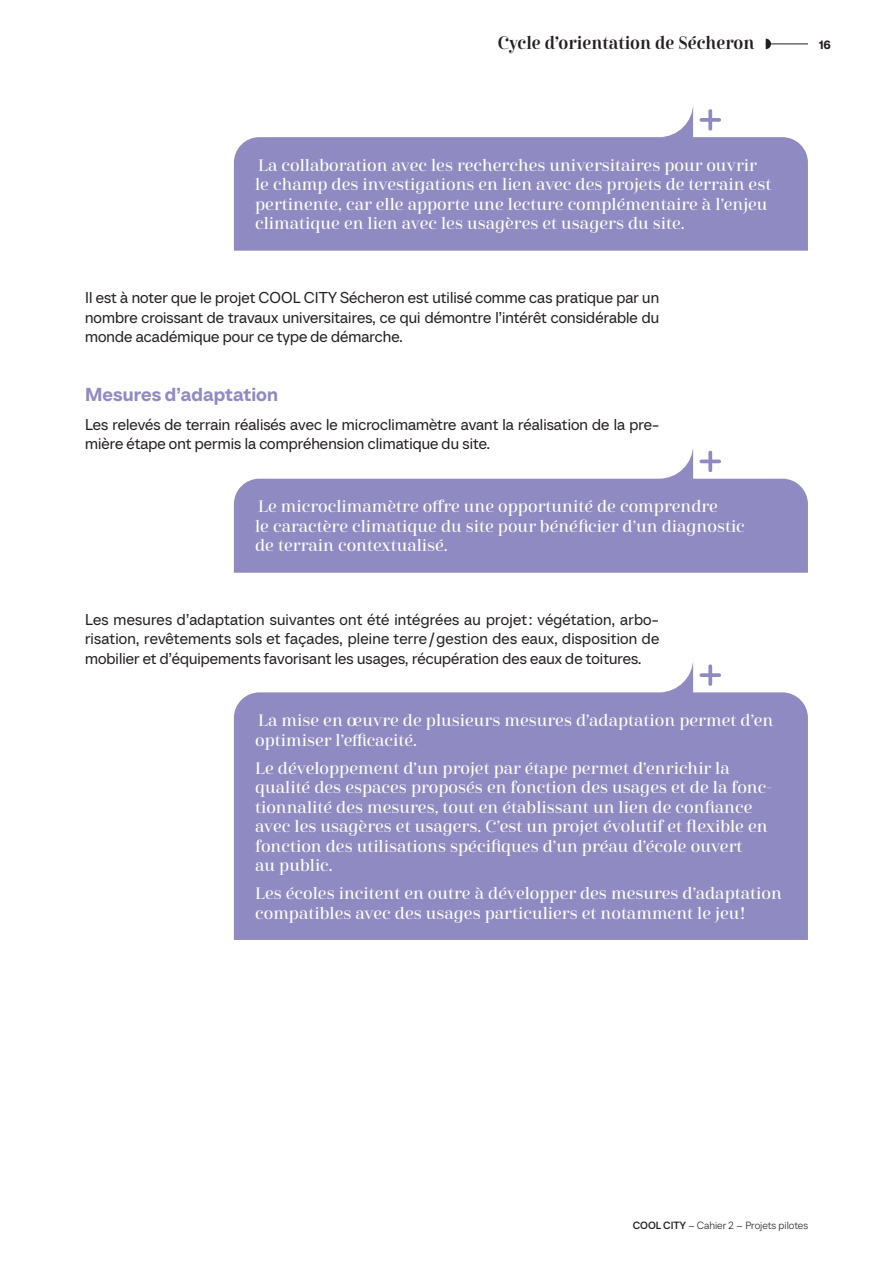
<style>
.page{position:relative;width:893px;height:1263px;background:#fff}
.page>*{position:absolute;margin:0;border:0;box-sizing:border-box;transform-origin:0 0}
.t1{font:18.75px "TT Neoris Dm Bd";letter-spacing:.005em;color:#908ac2}
.t2{font:18px "Cabrito Didone Con Dem";color:#231f20}
.t3{font:16.5px/19.5px "Cabrito Didone Nor Med";color:#fff}
.t4{font:15.75px/19.5px "TT Neoris";letter-spacing:.005em;color:#231f20;text-align:justify}
.t5{font:12px "TT Neoris Dm Bd";color:#231f20}
.t6{font:300 10.5px "TT Neoris";color:#231f20}
.s1{font-weight:500}
</style>
<div class="page">
<svg style="left:663px;top:107px;width:30px;height:30px"></svg>
<svg style="left:659px;top:449px;width:34px;height:30px"></svg>
<svg style="left:664px;top:662px;width:29px;height:30px"></svg>
<div style="left:234px;top:137px;width:574px;height:114px;background:#908ac2"></div>
<div style="left:234px;top:479px;width:574px;height:94px;background:#908ac2"></div>
<div style="left:234px;top:692px;width:574px;height:248px;background:#908ac2"></div>
<svg style="left:708px;top:111px;width:4px;height:18px"></svg>
<svg style="left:701px;top:118px;width:18px;height:4px"></svg>
<svg style="left:708px;top:452px;width:4px;height:18px"></svg>
<hr style="left:701px;top:460px;width:18px;height:3px;background:#908ac2">
<svg style="left:708px;top:666px;width:4px;height:18px"></svg>
<svg style="left:701px;top:673px;width:18px;height:4px"></svg>
<svg style="left:766px;top:39px;width:5px;height:10px"></svg>
<hr style="left:766px;top:44px;width:42px;height:1px;background:#231f20">
<p class="t2" style="left:498px;top:32px;width:258px">Cycle d’orientation de Sécheron</p>
<p class="t5" style="left:819px;top:37px;width:13px">16</p>
<p class="t3" style="left:255px;top:156px;width:518px">La collaboration avec les recherches universitaires pour ouvrir le champ des investigations en lien avec des projets de terrain est pertinente, car elle apporte une lecture complémentaire à l’enjeu climatique en lien avec les usagères et usagers du site.</p>
<p class="t4" style="left:85px;top:287px;width:576px">Il est à noter que le projet COOL CITY Sécheron est utilisé comme cas pratique par un nombre croissant de travaux universitaires, ce qui démontre l’intérêt considérable du monde académique pour ce type de démarche.</p>
<p class="t1" style="left:85px;top:382px;width:195px">Mesures d’adaptation</p>
<p class="t4" style="left:85px;top:414px;width:576px">Les relevés de terrain réalisés avec le microclimamètre avant la réalisation de la pre&shy;mière étape ont permis la compréhension climatique du site.</p>
<p class="t3" style="left:255px;top:497px;width:491px">Le microclimamètre offre une opportunité de comprendre<br>le caractère climatique du site pour bénéficier d’un diagnostic de terrain contextualisé.</p>
<p class="t4" style="left:85px;top:609px;width:576px">Les mesures d’adaptation suivantes ont été intégrées au projet: végétation, arbo&shy;risation, revêtements sols et façades, pleine terre/gestion des eaux, disposition de mobilier et d’équipements favorisant les usages, récupération des eaux de toitures.</p>
<p class="t3" style="left:255px;top:711px;width:520px">La mise en œuvre de plusieurs mesures d’adaptation permet d’en optimiser l’efficacité.</p>
<p class="t3" style="left:255px;top:758px;width:519px">Le développement d’un projet par étape permet d’enrichir la qualité des espaces proposés en fonction des usages et de la fonc&shy;tionnalité des mesures, tout en établissant un lien de confiance avec les usagères et usagers. C’est un projet évolutif et flexible en fonction des utilisations spécifiques d’un préau d’école ouvert<br>au public.</p>
<p class="t3" style="left:255px;top:884px;width:528px">Les écoles incitent en outre à développer des mesures d’adaptation compatibles avec des usages particuliers et notamment le jeu !</p>
<p class="t6" style="left:633px;top:1219px;width:177px"><span class="s1">COOL CITY</span> – Cahier 2 – Projets pilotes</p>
</div>
